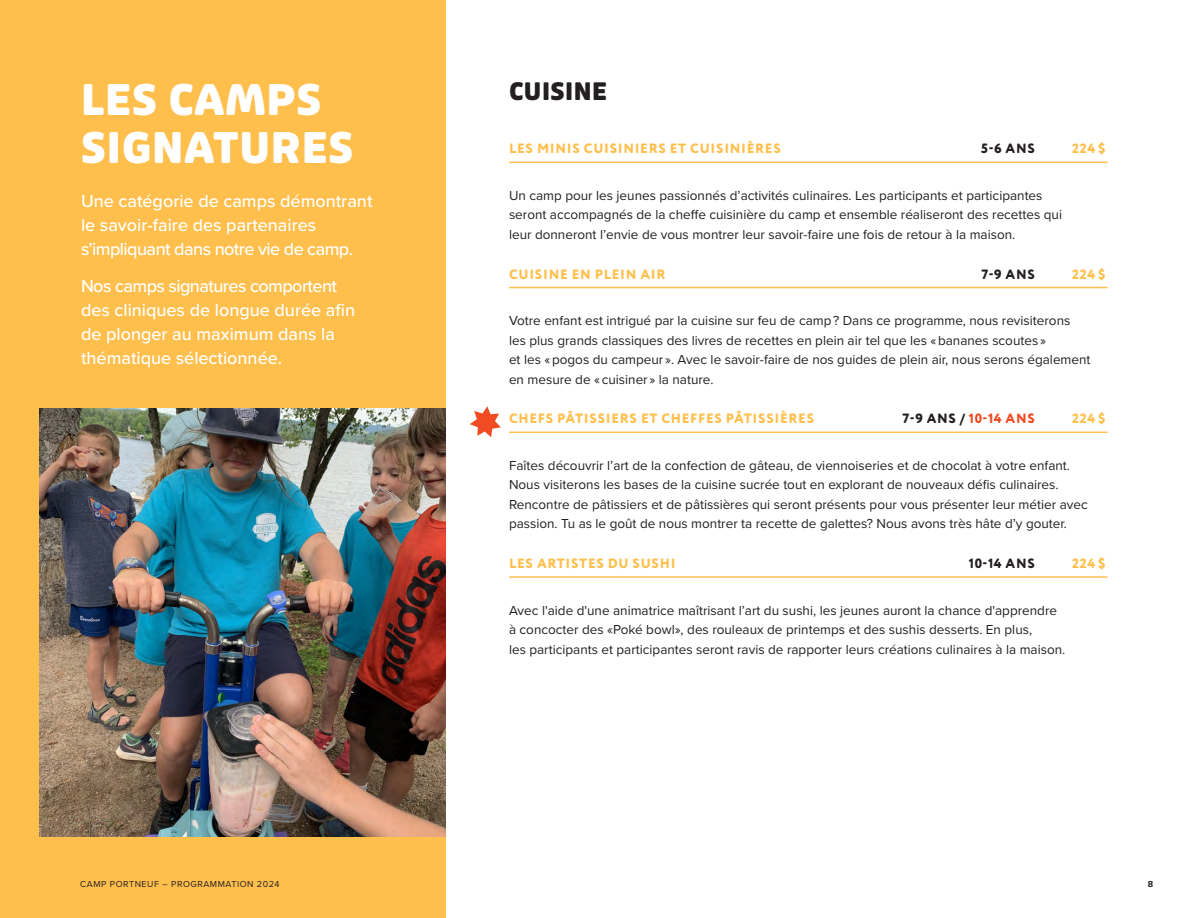
<style>
.page{position:relative;width:1188px;height:918px;background:#fff}
.page>*{position:absolute;margin:0;border:0;box-sizing:border-box;transform-origin:0 0}
.H1_-_Grand_titre{font:700 expanded 42px/48px "Puffin Display Soft";letter-spacing:.02em;color:#fff}
.H2_-_Titre{font:700 expanded 24px "Puffin Display Soft";letter-spacing:.02em;color:#231f20}
.T1_-_Texte_into{font:500 18px/24px "Proxima Nova";color:#fff}
.T2_-_Texte_courant{font:13.5px/19.5px "Proxima Nova";color:#231f20}
.H3_-_Sous-Titre{font:800 13.5px "Circe Rounded";letter-spacing:.05em;color:#ffbf4d}
.H3_-_Sous-Titre-2{font:800 13.5px "Circe Rounded";letter-spacing:.05em;color:#231f20}
.H3_-_Sous-Titre-3{font:800 13.5px "Circe Rounded";letter-spacing:.05em;color:#f04b22}
.t1{font:9px "Proxima Nova";letter-spacing:.06em;color:#231f20}
.t2{font:700 9px "Proxima Nova";color:#231f20}
.s1{color:#231f20}
</style>
<div class="page">
<div style="left:0;top:0;width:446px;height:918px;background:#ffbf4d"></div>
<hr style="left:509px;top:162px;width:599px;height:1px;background:#ffbf4d">
<hr style="left:509px;top:287px;width:599px;height:1px;background:#ffbf4d">
<hr style="left:509px;top:432px;width:599px;height:1px;background:#ffbf4d">
<hr style="left:509px;top:576px;width:599px;height:2px;background:#ffbf4d">
<svg style="left:470px;top:406px;width:31px;height:31px"></svg>
<img style="left:40px;top:408px;width:406px;height:429px">
<p class="H1_-_Grand_titre" style="left:81px;top:77px;width:274px">LES CAMPS<br>SIGNATURES</p>
<p class="T1_-_Texte_into" style="left:81px;top:188px;width:293px">Une catégorie de camps démontrant le savoir-faire des partenaires s’impliquant dans notre vie de camp.</p>
<p class="T1_-_Texte_into" style="left:81px;top:274px;width:276px">Nos camps signatures comportent des cliniques de longue durée afin de plonger au maximum dans la thématique sélectionnée.</p>
<p class="H2_-_Titre" style="left:509px;top:77px;width:100px">CUISINE</p>
<p class="H3_-_Sous-Titre" style="left:509px;top:141px;width:273px">LES MINIS CUISINIERS ET CUISINIÈRES</p>
<p class="H3_-_Sous-Titre-2" style="left:981px;top:141px;width:55px">5-6 ANS</p>
<p class="H3_-_Sous-Titre" style="left:1072px;top:141px;width:35px">224 $</p>
<p class="T2_-_Texte_courant" style="left:509px;top:185px;width:555px">Un camp pour les jeunes passionnés d’activités culinaires. Les participants et participantes seront accompagnés de la cheffe cuisinière du camp et ensemble réaliseront des recettes qui leur donneront l’envie de vous montrer leur savoir-faire une fois de retour à la maison.</p>
<p class="H3_-_Sous-Titre" style="left:509px;top:266px;width:158px">CUISINE EN PLEIN AIR</p>
<p class="H3_-_Sous-Titre-2" style="left:981px;top:266px;width:55px">7-9 ANS</p>
<p class="H3_-_Sous-Titre" style="left:1072px;top:266px;width:35px">224 $</p>
<p class="T2_-_Texte_courant" style="left:509px;top:310px;width:583px">Votre enfant est intrigué par la cuisine sur feu de camp ? Dans ce programme, nous revisiterons les plus grands classiques des livres de recettes en plein air tel que les « bananes scoutes »<br>et les « pogos du campeur ». Avec le savoir-faire de nos guides de plein air, nous serons également en mesure de « cuisiner » la nature.</p>
<p class="H3_-_Sous-Titre" style="left:509px;top:411px;width:307px">CHEFS PÂTISSIERS ET CHEFFES PÂTISSIÈRES</p>
<p class="H3_-_Sous-Titre-3" style="left:903px;top:411px;width:134px"><span class="s1">7-9 ANS /</span> 10-14 ANS</p>
<p class="H3_-_Sous-Titre" style="left:1072px;top:411px;width:35px">224 $</p>
<p class="T2_-_Texte_courant" style="left:509px;top:455px;width:580px">Faîtes découvrir l’art de la confection de gâteau, de viennoiseries et de chocolat à votre enfant.<br>Nous visiterons les bases de la cuisine sucrée tout en explorant de nouveaux défis culinaires.<br>Rencontre de pâtissiers et de pâtissières qui seront présents pour vous présenter leur métier avec passion. Tu as le goût de nous montrer ta recette de galettes? Nous avons très hâte d’y gouter.</p>
<p class="H3_-_Sous-Titre" style="left:509px;top:555px;width:168px">LES ARTISTES DU SUSHI</p>
<p class="H3_-_Sous-Titre-2" style="left:969px;top:555px;width:68px">10-14 ANS</p>
<p class="H3_-_Sous-Titre" style="left:1072px;top:555px;width:35px">224 $</p>
<p class="T2_-_Texte_courant" style="left:509px;top:600px;width:558px">Avec l'aide d'une animatrice maîtrisant l’art du sushi, les jeunes auront la chance d'apprendre à concocter des «Poké bowl», des rouleaux de printemps et des sushis desserts. En plus,<br>les participants et participantes seront ravis de rapporter leurs créations culinaires à la maison.</p>
<p class="t1" style="left:80px;top:878px;width:201px">CAMP PORTNEUF – PROGRAMMATION 2024</p>
<p class="t2" style="left:1148px;top:878px;width:7px">8</p>
</div>
